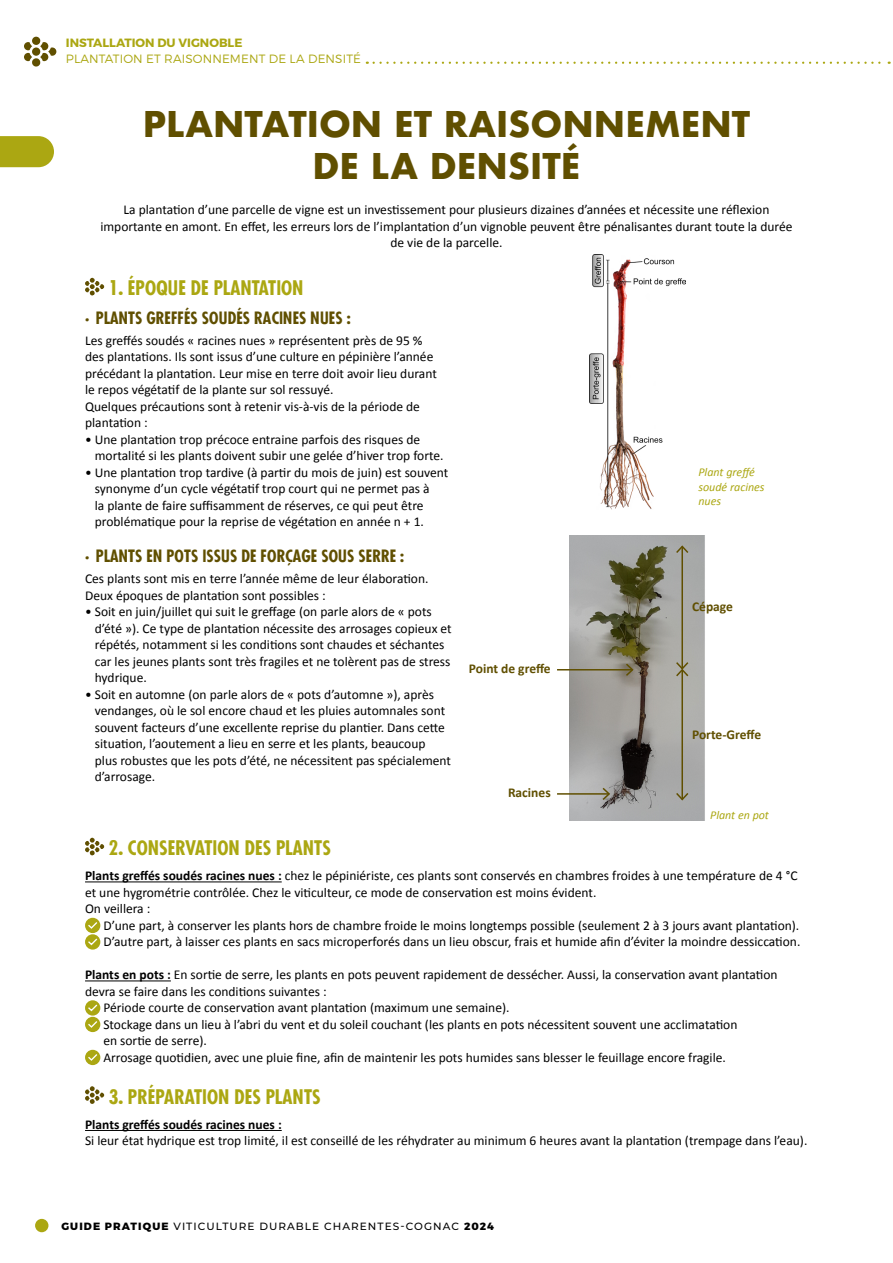
<style>
.page{position:relative;width:893px;height:1263px;background:#fff}
.page>*{position:absolute;margin:0;border:0;box-sizing:border-box;transform-origin:0 0}
.t1{font:700 34.5px/42px "Futura";color:#604f00;text-align:center}
.t2{font:700 condensed 19.5px "Futura";color:#aba712}
.t3{font:700 condensed 16.5px "Futura";color:#604f00}
.t4{font:13.5px/16.5px "Calibri";color:#000}
.t5{font:700 13.5px "Calibri";color:#604f00}
.t6{font:700 13.5px "Calibri";color:#000}
.t7{font:italic 12px/14.4px "Calibri";color:#aba712}
.t8{font:300 12px "Montserrat";letter-spacing:.01em;color:#aba712}
.t9{font:700 12px "Montserrat";color:#aba712}
.t10{font:500 10.5px "Montserrat";letter-spacing:.1em;color:#000}
.s1{font-weight:700}
.s2{font-weight:800}
</style>
<div class="page">
<div style="left:35px;top:1219px;width:13px;height:13px;background:#aba712;border-radius:50%"></div>
<div style="left:32px;top:36px;width:9px;height:9px;background:#604f00;border-radius:4px"></div>
<svg style="left:24px;top:42px;width:32px;height:25px"></svg>
<svg style="left:0;top:136px;width:54px;height:31px;background:#b0ac21"></svg>
<svg style="left:374px;top:62px;width:516px;height:2px"></svg>
<svg style="left:85px;top:278px;width:19px;height:18px"></svg>
<img style="left:570px;top:535px;width:135px;height:286px">
<img style="left:590px;top:255px;width:95px;height:255px">
<hr style="left:557px;top:669px;width:75px;height:1px;background:#604f00">
<svg style="left:624px;top:662px;width:11px;height:15px"></svg>
<hr style="left:681px;top:546px;width:2px;height:123px;background:#604f00">
<svg style="left:674px;top:544px;width:16px;height:11px"></svg>
<hr style="left:681px;top:670px;width:2px;height:129px;background:#604f00">
<svg style="left:674px;top:660px;width:16px;height:18px"></svg>
<svg style="left:674px;top:791px;width:16px;height:11px"></svg>
<hr style="left:557px;top:793px;width:52px;height:2px;background:#604f00">
<svg style="left:601px;top:786px;width:10px;height:16px"></svg>
<hr style="left:85px;top:881px;width:197px;height:1px;background:#000">
<hr style="left:85px;top:980px;width:86px;height:1px;background:#000">
<hr style="left:85px;top:1130px;width:197px;height:1px;background:#000">
<svg style="left:85px;top:837px;width:19px;height:19px"></svg>
<div style="left:85px;top:918px;width:15px;height:15px;background:#aba712;border-radius:50%"></div>
<svg style="left:87px;top:920px;width:12px;height:9px"></svg>
<div style="left:85px;top:934px;width:15px;height:15px;background:#aba712;border-radius:50%"></div>
<svg style="left:88px;top:937px;width:11px;height:9px"></svg>
<div style="left:85px;top:1000px;width:15px;height:15px;background:#aba712;border-radius:50%"></div>
<svg style="left:88px;top:1003px;width:11px;height:9px"></svg>
<div style="left:85px;top:1017px;width:15px;height:15px;background:#aba712;border-radius:50%"></div>
<svg style="left:87px;top:1019px;width:12px;height:9px"></svg>
<div style="left:85px;top:1050px;width:15px;height:15px;background:#aba712;border-radius:50%"></div>
<svg style="left:87px;top:1052px;width:12px;height:9px"></svg>
<svg style="left:85px;top:1086px;width:19px;height:18px"></svg>
<p class="t9" style="left:66px;top:35px;width:178px">INSTALLATION DU VIGNOBLE</p>
<p class="t8" style="left:66px;top:52px;width:296px">PLANTATION ET RAISONNEMENT DE LA DENSITÉ</p>
<h1 class="t1" style="left:143px;top:103px;width:609px">PLANTATION ET RAISONNEMENT<br>DE LA DENSITÉ</h1>
<p class="t4" style="left:100px;top:201px;width:694px;text-align:center">La plantation d’une parcelle de vigne est un investissement pour plusieurs dizaines d’années et nécessite une réflexion importante en amont. En effet, les erreurs lors de l’implantation d’un vignoble peuvent être pénalisantes durant toute la durée de vie de la parcelle.</p>
<h2 class="t2" style="left:109px;top:276px;width:196px">1. ÉPOQUE DE PLANTATION</h2>
<p class="t3" style="left:85px;top:307px;width:267px">• PLANTS GREFFÉS SOUDÉS RACINES NUES :</p>
<p class="t4" style="left:85px;top:331px;width:353px">Les greffés soudés « racines nues » représentent près de 95 % des plantations. Ils sont issus d’une culture en pépinière l’année précédant la plantation. Leur mise en terre doit avoir lieu durant le repos végétatif de la plante sur sol ressuyé.<br>Quelques précautions sont à retenir vis-à-vis de la période de plantation :</p>
<p class="t4" style="left:95px;top:430px;width:350px;text-indent:-10px">• Une plantation trop précoce entraine parfois des risques de mortalité si les plants doivent subir une gelée d’hiver trop forte.</p>
<p class="t4" style="left:95px;top:463px;width:355px;text-indent:-10px">• Une plantation trop tardive (à partir du mois de juin) est souvent synonyme d’un cycle végétatif trop court qui ne permet pas à<br>la plante de faire suffisamment de réserves, ce qui peut être problématique pour la reprise de végétation en année n + 1.</p>
<p class="t3" style="left:85px;top:545px;width:321px">• PLANTS EN POTS ISSUS DE FORÇAGE SOUS SERRE :</p>
<p class="t4" style="left:85px;top:570px;width:345px">Ces plants sont mis en terre l’année même de leur élaboration.<br>Deux époques de plantation sont possibles :</p>
<p class="t4" style="left:95px;top:603px;width:358px;text-indent:-10px">• Soit en juin/juillet qui suit le greffage (on parle alors de « pots d’été »). Ce type de plantation nécessite des arrosages copieux et répétés, notamment si les conditions sont chaudes et séchantes car les jeunes plants sont très fragiles et ne tolèrent pas de stress hydrique.</p>
<p class="t4" style="left:95px;top:685px;width:358px;text-indent:-10px">• Soit en automne (on parle alors de « pots d’automne »), après vendanges, où le sol encore chaud et les pluies automnales sont souvent facteurs d’une excellente reprise du plantier. Dans cette situation, l’aoutement a lieu en serre et les plants, beaucoup plus robustes que les pots d’été, ne nécessitent pas spécialement d’arrosage.</p>
<p class="t7" style="left:698px;top:464px;width:68px">Plant greffé soudé racines nues</p>
<p class="t5" style="left:692px;top:597px;width:42px">Cépage</p>
<p class="t5" style="left:469px;top:659px;width:83px">Point de greffe</p>
<p class="t5" style="left:692px;top:725px;width:71px">Porte-Greffe</p>
<p class="t5" style="left:508px;top:783px;width:44px">Racines</p>
<p class="t7" style="left:710px;top:807px;width:60px">Plant en pot</p>
<h2 class="t2" style="left:109px;top:835px;width:224px">2. CONSERVATION DES PLANTS</h2>
<p class="t4" style="left:85px;top:867px;width:714px"><span class="s1">Plants greffés soudés racines nues :</span> chez le pépiniériste, ces plants sont conservés en chambres froides à une température de 4 °C et une hygrométrie contrôlée. Chez le viticulteur, ce mode de conservation est moins évident.<br>On veillera :</p>
<p class="t4" style="left:103px;top:916px;width:698px">D’une part, à conserver les plants hors de chambre froide le moins longtemps possible (seulement 2 à 3 jours avant plantation).<br>D’autre part, à laisser ces plants en sacs microperforés dans un lieu obscur, frais et humide afin d’éviter la moindre dessiccation.</p>
<p class="t4" style="left:85px;top:966px;width:694px"><span class="s1">Plants en pots :</span> En sortie de serre, les plants en pots peuvent rapidement de dessécher. Aussi, la conservation avant plantation</p>
<p class="t4" style="left:85px;top:982px;width:243px">devra se faire dans les conditions suivantes :</p>
<p class="t4" style="left:103px;top:999px;width:408px">Période courte de conservation avant plantation (maximum une semaine).</p>
<p class="t4" style="left:103px;top:1015px;width:635px">Stockage dans un lieu à l’abri du vent et du soleil couchant (les plants en pots nécessitent souvent une acclimatation</p>
<p class="t4" style="left:103px;top:1032px;width:105px">en sortie de serre).</p>
<p class="t4" style="left:103px;top:1048px;width:624px">Arrosage quotidien, avec une pluie fine, afin de maintenir les pots humides sans blesser le feuillage encore fragile.</p>
<h2 class="t2" style="left:109px;top:1084px;width:213px">3. PRÉPARATION DES PLANTS</h2>
<p class="t6" style="left:85px;top:1115px;width:198px">Plants greffés soudés racines nues :</p>
<p class="t4" style="left:85px;top:1132px;width:724px">Si leur état hydrique est trop limité, il est conseillé de les réhydrater au minimum 6 heures avant la plantation (trempage dans l’eau).</p>
<p class="t10" style="left:61px;top:1219px;width:434px"><span class="s2">GUIDE PRATIQUE</span> VITICULTURE DURABLE CHARENTES-COGNAC <span class="s2">2024</span></p>
</div>
